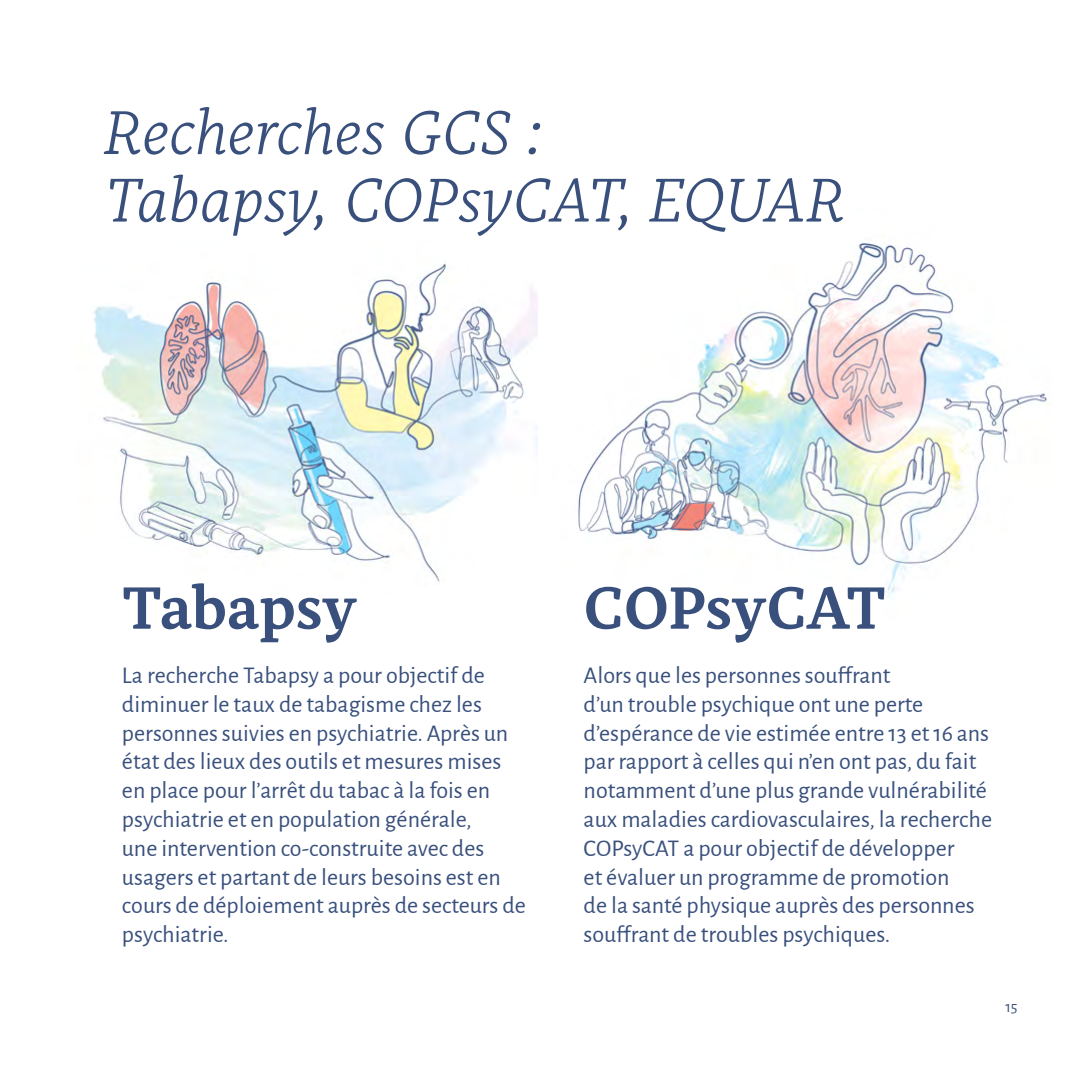
<style>
.page{position:relative;width:1078px;height:1078px;background:#fff}
.page>*{position:absolute;margin:0;border:0;box-sizing:border-box;transform-origin:0 0}
.t1{font:italic 300 61px/67.4px "Alkes";letter-spacing:-.005em;color:#39507d}
.t2{font:700 59px "Alkes";letter-spacing:-.01em;color:#39507d}
.t3{font:24px/28.8px "Alegreya Sans";color:#39507d}
.t4{font:16px "Alegreya Sans";color:#39507d}
</style>
<div class="page">
<img style="left:94px;top:264px;width:444px;height:318px">
<img style="left:578px;top:243px;width:473px;height:354px">
<h1 class="t1" style="left:103px;top:98px;width:743px">Recherches GCS :<br>Tabapsy, COPsyCAT, EQUAR</h1>
<h2 class="t2" style="left:122px;top:569px;width:236px">Tabapsy</h2>
<h2 class="t2" style="left:583px;top:569px;width:304px">COPsyCAT</h2>
<p class="t3" style="left:122px;top:659px;width:405px">La recherche Tabapsy a pour objectif de diminuer le taux de tabagisme chez les personnes suivies en psychiatrie. Après un état des lieux des outils et mesures mises en place pour l’arrêt du tabac à la fois en psychiatrie et en population générale,<br>une intervention co-construite avec des usagers et partant de leurs besoins est en cours de déploiement auprès de secteurs de psychiatrie.</p>
<p class="t3" style="left:583px;top:659px;width:410px">Alors que les personnes souffrant<br>d’un trouble psychique ont une perte d’espérance de vie estimée entre 13 et 16 ans par rapport à celles qui n’en ont pas, du fait notamment d’une plus grande vulnérabilité aux maladies cardiovasculaires, la recherche COPsyCAT a pour objectif de développer<br>et évaluer un programme de promotion<br>de la santé physique auprès des personnes souffrant de troubles psychiques.</p>
<p class="t4" style="left:1005px;top:995px;width:14px">15</p>
</div>
